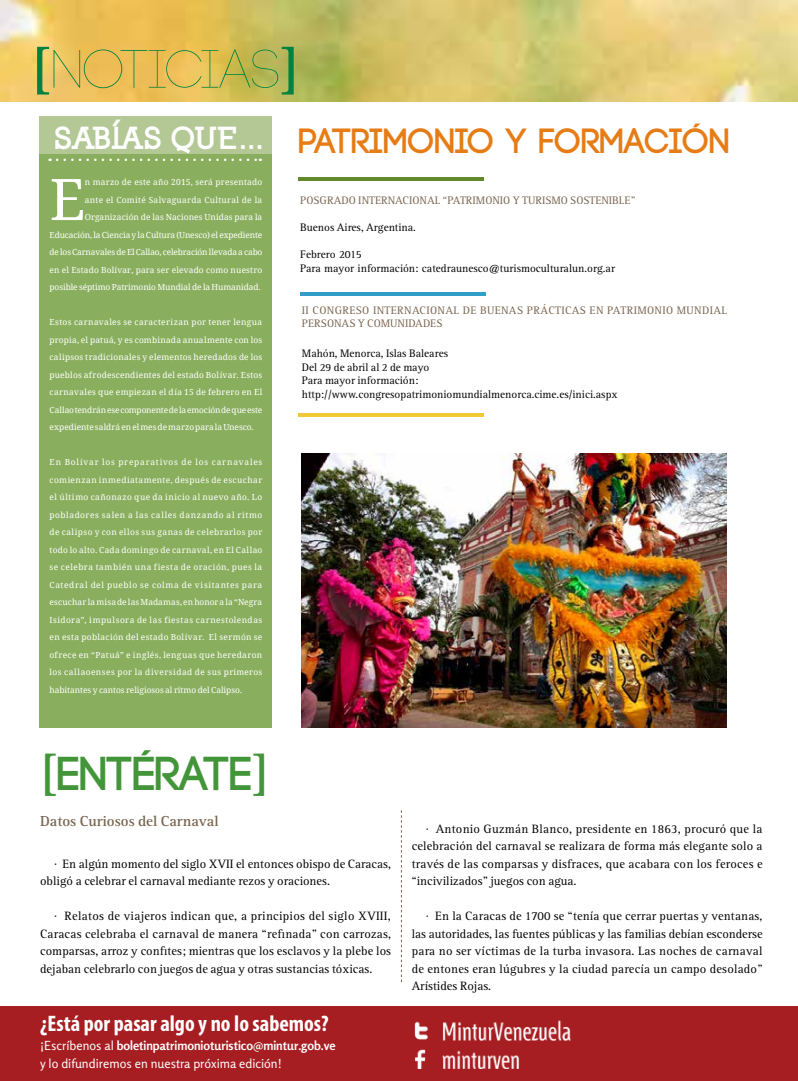
<style>
.page{position:relative;width:798px;height:1081px;background:#fff}
.page>*{position:absolute;margin:0;border:0;box-sizing:border-box;transform-origin:0 0}
.t1{font:57.38px "Droid Serif";color:#fff}
.t2{font:300 53.75px "Code";letter-spacing:-.01em;color:#008341}
.t3{font:700 47.5px "Code";color:#439539}
.t4{font:700 35px "Code";color:#e67c16}
.t5{font:900 30px "Nilland";color:#fff}
.t6{font:700 condensed 22.5px "Myriad Pro";color:#fff}
.t7{font:700 15px "Rotis Serif Std";color:#79654f}
.t8{font:12.5px/17.5px "Rotis Serif Std";color:#000;text-align:justify}
.t9{font:12.5px/17.5px "Rosario";color:#fff}
.t10{font:11.25px/13.5px "Rotis Serif Std";color:#000}
.t11{font:11.25px "Rotis Serif Std";color:#79654f}
.t12{font:8.38px/17.5px "Droid Serif";letter-spacing:-.005em;color:#fff;text-align:justify}
.s1{font-family:"Droid Serif";font-weight:400}
.s2{font-weight:700}
</style>
<div class="page">
<div style="left:0;top:1006px;width:797px;height:75px;background:#a71e22"></div>
<img style="left:0;top:0;width:797px;height:101px">
<div style="left:39px;top:116px;width:233px;height:612px;background:#89af5e"></div>
<svg style="left:57px;top:159px;width:204px;height:2px"></svg>
<div style="left:39px;top:116px;width:233px;height:38px;background:#b3c895"></div>
<svg style="left:401px;top:810px;width:1px;height:172px"></svg>
<hr style="left:298px;top:177px;width:185px;height:4px;background:#618929">
<hr style="left:298px;top:413px;width:185px;height:3px;background:#efca33">
<hr style="left:300px;top:292px;width:185px;height:3px;background:#319ec7">
<img style="left:301px;top:453px;width:425px;height:275px">
<img style="left:414px;top:1020px;width:157px;height:48px">
<h2 class="t2" style="left:32px;top:43px;width:269px"><span class="s1">[</span>NOTICIAS<span class="s1">]</span></h2>
<h3 class="t5" style="left:55px;top:119px;width:210px">SABÍAS QUE...</h3>
<p class="t12" style="left:50px;top:173px;width:214px;text-align:right">n marzo de este año 2015, será presentado<br>ante el Comité Salvaguarda Cultural de la Organización de las Naciones Unidas para la Educación, la Ciencia y la Cultura (Unesco) el expediente de los Carnavales de El Callao, celebración llevada a cabo en el Estado Bolívar, para ser elevado como nuestro posible séptimo Patrimonio Mundial de la Humanidad.</p>
<p class="t12" style="left:50px;top:313px;width:214px">Estos carnavales se caracterizan por tener lengua propia, el patuá, y es combinada anualmente con los calipsos tradicionales y elementos heredados de los pueblos afrodescendientes del estado Bolívar. Estos carnavales que empiezan el día 15 de febrero en El Callao tendrán ese componente de la emoción de que este expediente saldrá en el mes de marzo para la Unesco.</p>
<p class="t12" style="left:50px;top:453px;width:214px">En Bolívar los preparativos de los carnavales comienzan inmediatamente, después de escuchar el último cañonazo que da inicio al nuevo año. Lo pobladores salen a las calles danzando al ritmo de calipso y con ellos sus ganas de celebrarlos por todo lo alto. Cada domingo de carnaval, en El Callao se celebra también una fiesta de oración, pues la Catedral del pueblo se colma de visitantes para escuchar la misa de las Madamas, en honor a la “Negra Isidora”, impulsora de las fiestas carnestolendas en esta población del estado Bolívar. El sermón se ofrece en “Patuá” e inglés, lenguas que heredaron los callaoenses por la diversidad de sus primeros habitantes y cantos religiosos al ritmo del Calipso.</p>
<h1 class="t1" style="left:50px;top:167px;width:37px">E</h1>
<h3 class="t3" style="left:40px;top:749px;width:230px"><span class="s1">[</span>ENTéRATE<span class="s1">]</span></h3>
<h3 class="t4" style="left:298px;top:123px;width:432px">PATRIMONIO Y FORMACIÓN</h3>
<h3 class="t11" style="left:300px;top:194px;width:15px">Posgra</h3>
<h3 class="t11" style="left:341px;top:194px;width:28px">do Internacional</h3>
<h3 class="t11" style="left:442px;top:194px;width:18px">“Patrimonio</h3>
<h3 class="t11" style="left:512px;top:194px;width:23px">y Turismo</h3>
<h3 class="t11" style="left:570px;top:194px;width:13px">Sostenible</h3>
<h3 class="t11" style="left:630px;top:194px;width:6px">”</h3>
<h3 class="t10" style="left:300px;top:221px;width:117px">Buenos Aires, Argentina.</h3>
<h3 class="t10" style="left:300px;top:248px;width:316px">Febrero 2015<br>Para mayor información: catedraunesco@turismoculturalun.org.ar</h3>
<h3 class="t11" style="left:302px;top:303px;width:26px">II Congreso</h3>
<h3 class="t11" style="left:373px;top:303px;width:12px">Internacional</h3>
<h3 class="t11" style="left:462px;top:303px;width:26px">de buenas</h3>
<h3 class="t11" style="left:526px;top:303px;width:29px">prácticas</h3>
<h3 class="t11" style="left:589px;top:303px;width:31px">en Patrimonio</h3>
<h3 class="t11" style="left:676px;top:303px;width:40px">Mundial</h3>
<h3 class="t11" style="left:302px;top:317px;width:14px">Personas</h3>
<h3 class="t11" style="left:357px;top:317px;width:24px">y Comuni</h3>
<h3 class="t11" style="left:408px;top:317px;width:29px">dades</h3>
<h3 class="t10" style="left:302px;top:347px;width:317px">Mahón, Menorca, Islas Baleares<br>Del 29 de abril al 2 de mayo<br>Para mayor información: http://www.congresopatrimoniomundialmenorca.cime.es/inici.aspx</h3>
<h3 class="t7" style="left:40px;top:812px;width:180px">Datos Curiosos del Carnaval</h3>
<h3 class="t8" style="left:40px;top:855px;width:352px;text-indent:14px">· En algún momento del siglo XVII el entonces obispo de Caracas, obligó a celebrar el carnaval mediante rezos y oraciones.</h3>
<p class="t8" style="left:40px;top:907px;width:352px;text-indent:14px">· Relatos de viajeros indican que, a principios del siglo XVIII, Caracas celebraba el carnaval de manera “refinada” con carrozas, comparsas, arroz y confites; mientras que los esclavos y la plebe los dejaban celebrarlo con juegos de agua y otras sustancias tóxicas.</p>
<h3 class="t6" style="left:40px;top:1009px;width:290px">¿Está por pasar algo y no lo sabemos?</h3>
<h3 class="t9" style="left:40px;top:1037px;width:297px">¡Escríbenos al <span class="s2">boletinpatrimonioturistico@mintur.gob.ve </span>y lo difundiremos en nuestra próxima edición!</h3>
<h3 class="t8" style="left:411px;top:820px;width:352px;text-indent:14px">· Antonio Guzmán Blanco, presidente en 1863, procuró que la celebración del carnaval se realizara de forma más elegante solo a través de las comparsas y disfraces, que acabara con los feroces e “incivilizados” juegos con agua.</h3>
<p class="t8" style="left:411px;top:907px;width:352px;text-indent:14px">· En la Caracas de 1700 se “tenía que cerrar puertas y ventanas, las autoridades, las fuentes públicas y las familias debían esconderse para no ser víctimas de la turba invasora. Las noches de carnaval de entones eran lúgubres y la ciudad parecía un campo desolado” Arístides Rojas.</p>
</div>
